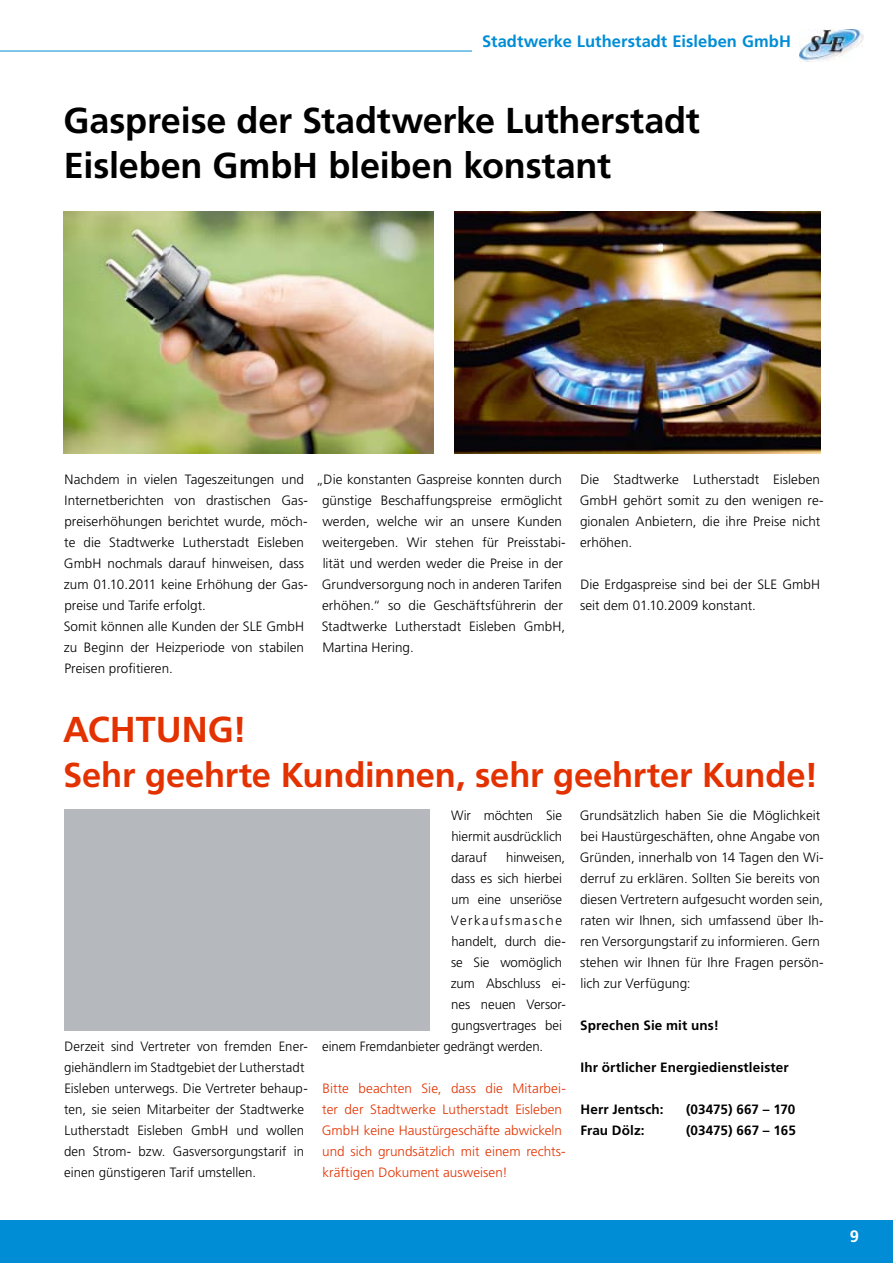
<style>
.page{position:relative;width:893px;height:1263px;background:#fff}
.page>*{position:absolute;margin:0;border:0;box-sizing:border-box;transform-origin:0 0}
.t1{font:700 36px/45px "Frutiger 65";letter-spacing:-.005em;color:#000}
.t2{font:700 36px "Frutiger 65";color:#e33200}
.t3{font:700 34.5px "Frutiger 65";letter-spacing:-.005em;color:#e33200}
.t4{font:700 16.5px "Frutiger LT Std";color:#008dd6}
.t5{font:700 16.5px "Frutiger 65";color:#fff}
.t6{font:300 13.5px/21px "Frutiger LT Std";letter-spacing:.005em;color:#000}
.t7{font:300 13.5px/21px "Frutiger LT Std";letter-spacing:.005em;color:#e33200}
.t8{font:700 13.5px "Frutiger 65";letter-spacing:.01em;color:#000}
.t9{font:300 13.5px "Frutiger LT Std";letter-spacing:.115em;color:#000}
</style>
<div class="page">
<hr style="left:0;top:51px;width:472px;height:1px;background:#008dd6">
<img style="left:799px;top:30px;width:64px;height:32px">
<div style="left:0;top:1220px;width:893px;height:43px;background:#008dd6"></div>
<img style="left:64px;top:211px;width:370px;height:243px">
<img style="left:455px;top:211px;width:366px;height:243px">
<div style="left:64px;top:808px;width:365px;height:222px;background:#b5b8bc"></div>
<p class="t4" style="left:482px;top:32px;width:310px">Stadtwerke Lutherstadt Eisleben GmbH</p>
<h1 class="t1" style="left:64px;top:98px;width:638px">Gaspreise der Stadtwerke Lutherstadt<br>Eisleben GmbH bleiben konstant</h1>
<p class="t6" style="left:64px;top:469px;width:246px">Nachdem in vielen Tageszeitungen und Internetberichten von drastischen Gas&shy;preiserhöhungen berichtet wurde, möch&shy;te die Stadtwerke Lutherstadt Eisleben GmbH nochmals darauf hinweisen, dass zum 01.10.2011 keine Erhöhung der Gas&shy;preise und Tarife erfolgt.<br>Somit können alle Kunden der SLE GmbH zu Beginn der Heizperiode von stabilen Preisen profitieren.</p>
<p class="t6" style="left:322px;top:469px;width:246px;text-indent:-6px">„Die konstanten Gaspreise konnten durch günstige Beschaffungspreise ermöglicht werden, welche wir an unsere Kunden weitergeben. Wir stehen für Preisstabi&shy;lität und werden weder die Preise in der Grundversorgung noch in anderen Tarifen erhöhen.“ so die Geschäftsführerin der Stadtwerke Lutherstadt Eisleben GmbH, Martina Hering.</p>
<p class="t6" style="left:580px;top:469px;width:245px">Die Stadtwerke Lutherstadt Eisleben<br>GmbH gehört somit zu den wenigen re&shy;gionalen Anbietern, die ihre Preise nicht erhöhen.</p>
<p class="t6" style="left:580px;top:574px;width:242px">Die Erdgaspreise sind bei der SLE GmbH seit dem 01.10.2009 konstant.</p>
<h1 class="t2" style="left:63px;top:709px;width:185px">ACHTUNG!</h1>
<h2 class="t3" style="left:63px;top:755px;width:756px">Sehr geehrte Kundinnen, sehr geehrter Kunde!</h2>
<p class="t6" style="left:64px;top:1036px;width:245px">Derzeit sind Vertreter von fremden Ener&shy;giehändlern im Stadtgebiet der Lutherstadt Eisleben unterwegs. Die Vertreter behaup&shy;ten, sie seien Mitarbeiter der Stadtwerke Lutherstadt Eisleben GmbH und wollen den Strom- bzw. Gasversorgungstarif in einen günstigeren Tarif um stellen.</p>
<p class="t6" style="left:451px;top:805px;width:113px;text-align:justify">Wir möchten Sie hiermit ausdrücklich darauf</p>
<p class="t6" style="left:506px;top:847px;width:61px">hinweisen,</p>
<p class="t6" style="left:451px;top:868px;width:112px">dass es sich hierbei</p>
<p class="t6" style="left:451px;top:889px;width:112px">um eine unseriöse</p>
<p class="t9" style="left:451px;top:913px;width:113px">Verkaufs masche</p>
<p class="t6" style="left:451px;top:931px;width:116px">han delt, durch die-</p>
<p class="t6" style="left:451px;top:952px;width:113px">se Sie womöglich</p>
<p class="t6" style="left:451px;top:973px;width:116px">zum Abschluss ei-</p>
<p class="t6" style="left:451px;top:994px;width:116px">nes neuen Versor-</p>
<p class="t6" style="left:451px;top:1015px;width:112px">gungsvertrages bei</p>
<p class="t6" style="left:322px;top:1036px;width:223px">einem Fremdanbieter gedrängt werden.</p>
<p class="t7" style="left:322px;top:1078px;width:245px">Bitte beachten Sie, dass die Mitarbei&shy;ter der Stadtwerke Lutherstadt Eisleben GmbH keine Haustürgeschäfte abwickeln und sich grundsätzlich mit einem rechts&shy;kräftigen Dokument ausweisen!</p>
<p class="t6" style="left:580px;top:805px;width:245px">Grundsätzlich haben Sie die Möglichkeit bei Haustürgeschäften, ohne Angabe von Gründen, innerhalb von 14 Tagen den Wi&shy;derruf zu erklären. Sollten Sie bereits von diesen Vertretern aufgesucht worden sein, raten wir Ihnen, sich umfassend über Ih&shy;ren Versorgungstarif zu informieren. Gern stehen wir Ihnen für Ihre Fragen persön&shy;lich zur Verfügung:</p>
<p class="t8" style="left:580px;top:1018px;width:140px">Sprechen Sie mit uns!</p>
<p class="t8" style="left:581px;top:1060px;width:210px">Ihr örtlicher Energiedienstleister</p>
<p class="t8" style="left:580px;top:1102px;width:85px">Herr Jentsch:</p>
<p class="t8" style="left:686px;top:1102px;width:111px">(03475) 667 – 170</p>
<p class="t8" style="left:580px;top:1123px;width:66px">Frau Dölz:</p>
<p class="t8" style="left:686px;top:1123px;width:111px">(03475) 667 – 165</p>
<p class="t5" style="left:850px;top:1226px;width:11px">9</p>
</div>
